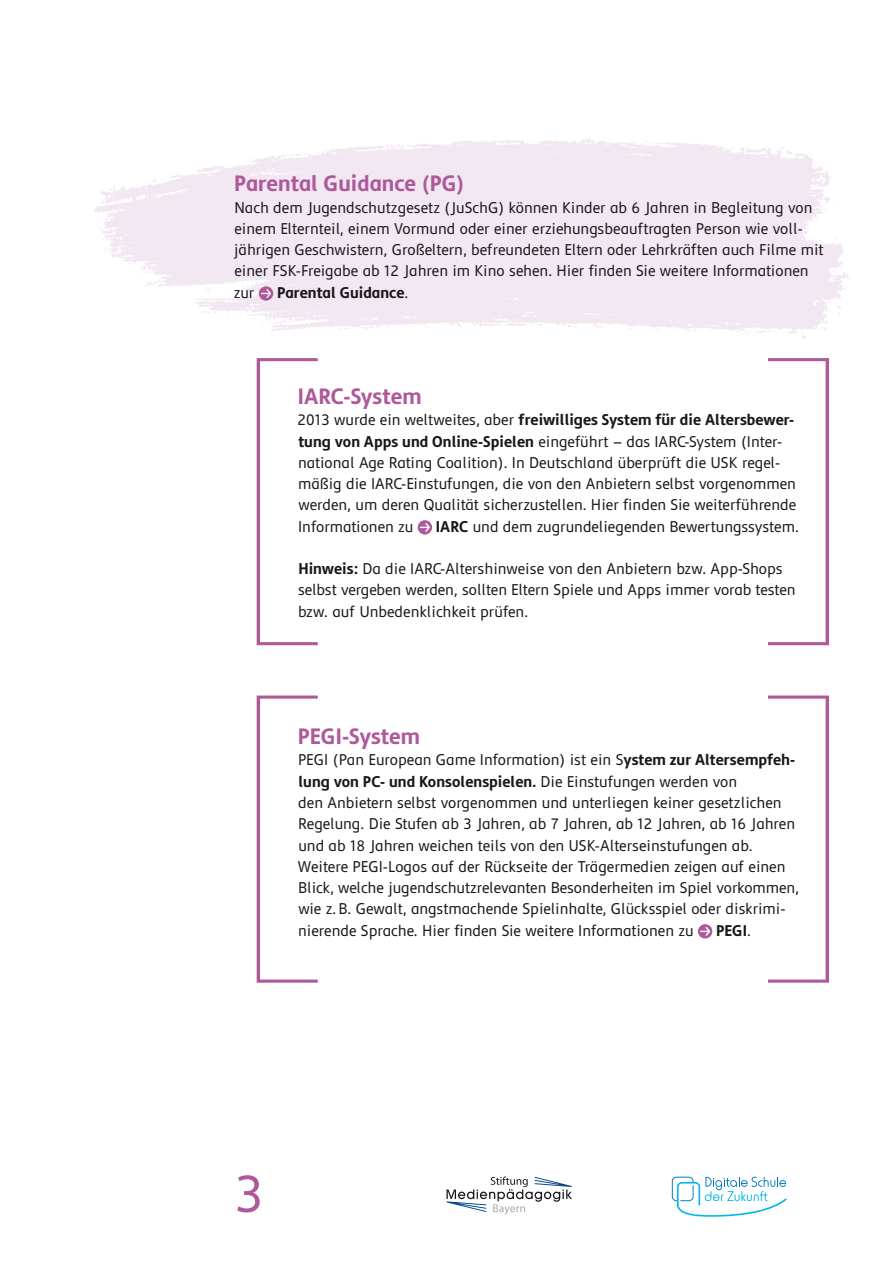
<style>
.page{position:relative;width:893px;height:1263px;background:#fff}
.page>*{position:absolute;margin:0;border:0;box-sizing:border-box;transform-origin:0 0}
.t1{font:100 342.9px "Spock Ess Alt 1";color:#ae599a}
.t2{font:54px "Semikolon Plus";color:#ae599a}
.t3{font:700 22.5px "Semikolon Plus";color:#ae599a}
.t4{font:15.75px/21.3px "Semikolon Plus";letter-spacing:.005em;color:#1a171c}
.t5{font:700 15.75px "Semikolon Plus";letter-spacing:.005em;color:#1a171c}
.s1{font-weight:400}
.s2{font-weight:700}
</style>
<div class="page">
<svg style="left:446px;top:1176px;width:126px;height:38px"></svg>
<svg style="left:672px;top:1177px;width:115px;height:40px"></svg>
<svg style="left:259px;top:286px;width:14px;height:15px"></svg>
<svg style="left:418px;top:520px;width:14px;height:14px"></svg>
<svg style="left:698px;top:924px;width:14px;height:14px"></svg>
<p class="t3" style="left:234px;top:171px;width:232px">Parental Guidance (PG)</p>
<p class="t4" style="left:234px;top:197px;width:591px">Nach dem Jugendschutzgesetz (JuSchG) können Kinder ab 6 Jahren in Begleitung von einem Elternteil, einem Vormund oder einer erziehungsbeauftragten Person wie voll&shy;jährigen Geschwistern, Großeltern, befreundeten Eltern oder Lehrkräften auch Filme mit einer FSK-Freigabe ab 12 Jahren im Kino sehen. Hier finden Sie weitere Informationen zur</p>
<p class="t5" style="left:277px;top:283px;width:133px">Parental Guidance<span class="s1">.</span></p>
<p class="t1" style="left:215px;top:285px;width:656px">[ ]</p>
<p class="t3" style="left:298px;top:383px;width:125px">IARC-System</p>
<p class="t4" style="left:297px;top:410px;width:500px">2013 wurde ein weltweites, aber <span class="s2">freiwilliges System für die Altersbewer&shy;tung von Apps und Online-Spielen</span> eingeführt – das IARC-System (Inter&shy;national Age Rating Coalition). In Deutschland überprüft die USK regel&shy;mäßig die IARC-Einstufungen, die von den Anbietern selbst vorgenommen werden, um deren Qualität sicherzustellen. Hier finden Sie weiterführende Informationen zu</p>
<p class="t4" style="left:436px;top:516px;width:364px"><span class="s2">IARC</span> und dem zugrundeliegenden Bewertungssystem.</p>
<p class="t4" style="left:298px;top:558px;width:499px"><span class="s2">Hinweis:</span> Da die IARC-Altershinweise von den Anbietern bzw. App-Shops selbst vergeben werden, sollten Eltern Spiele und Apps immer vorab testen bzw. auf Unbedenklichkeit prüfen.</p>
<p class="t1" style="left:215px;top:623px;width:656px">[ ]</p>
<p class="t3" style="left:298px;top:724px;width:124px">PEGI-System</p>
<p class="t4" style="left:298px;top:750px;width:503px">PEGI (Pan European Game Information) ist ein S<span class="s2">ystem zur Altersempfeh&shy;lung von PC- und Konsolenspielen.</span> Die Einstufungen werden von<br>den Anbietern selbst vorgenommen und unterliegen keiner gesetzlichen Regelung. Die Stufen ab 3 Jahren, ab 7 Jahren, ab 12 Jahren, ab 16 Jahren und ab 18 Jahren weichen teils von den USK-Alterseinstufungen ab.<br>Weitere PEGI-Logos auf der Rückseite der Trägermedien zeigen auf einen Blick, welche jugendschutzrelevanten Besonderheiten im Spiel vorkommen, wie z.B. Gewalt, angstmachende Spielinhalte, Glücksspiel oder diskrimi&shy;nierende Sprache. Hier finden Sie weitere Informationen zu</p>
<p class="t5" style="left:716px;top:921px;width:36px">PEGI<span class="s1">.</span></p>
<p class="t2" style="left:234px;top:1165px;width:31px">3</p>
</div>
